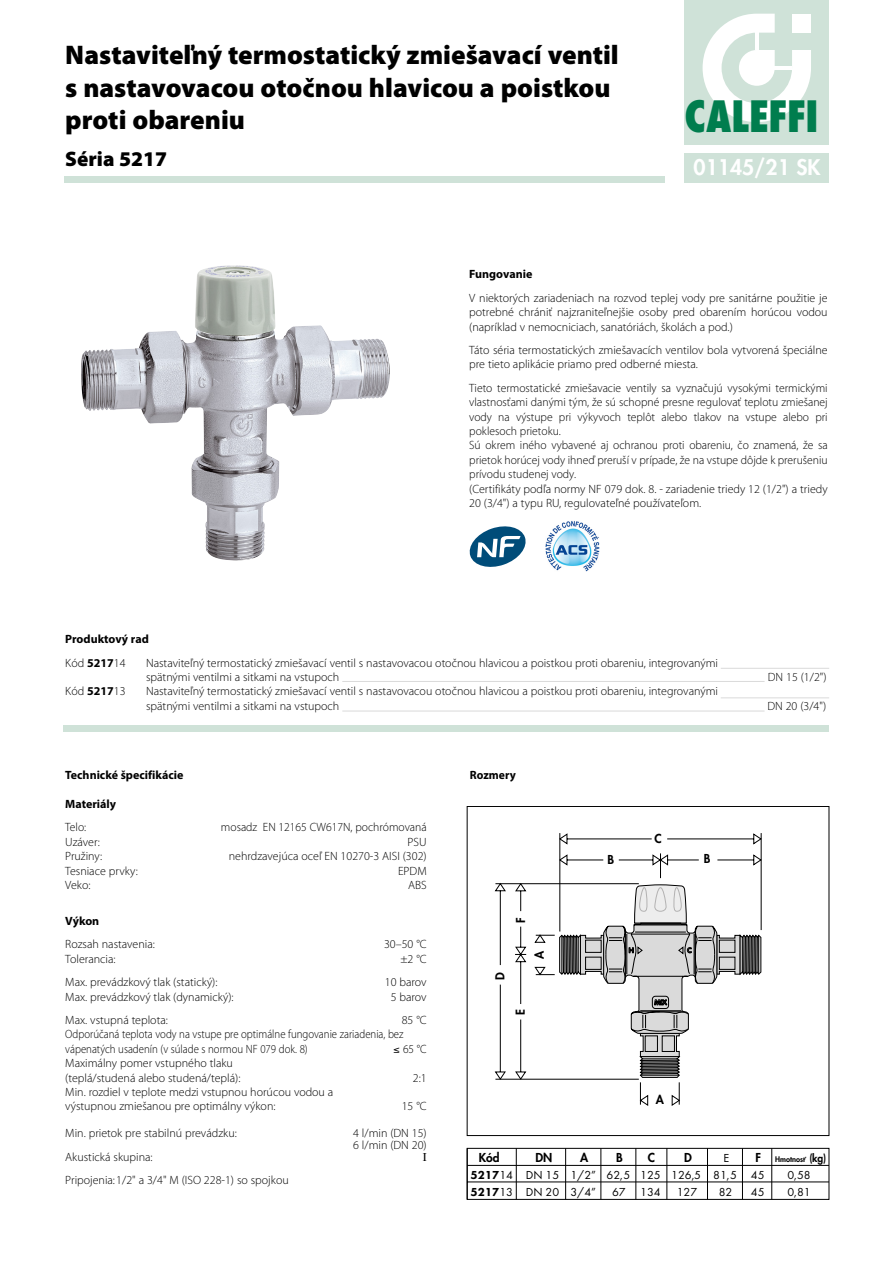
<style>
.page{position:relative;width:893px;height:1263px;background:#fff}
.page>*{position:absolute;margin:0;border:0;box-sizing:border-box;transform-origin:0 0}
.Normale{font:800 condensed 42px "Futura";color:#007d4e}
.Normale-2{font:900 27px/32.4px "Myriad Pro";color:#000}
.Normale-3{font:800 21px "Futura Std";color:#fff}
.Normale-4{font:900 21px "Myriad Pro";color:#000}
.Normale-5{font:300 12px/14.4px "Myriad Pro";color:#000}
.Normale-6{font:300 12px/14.4px "Myriad Pro";color:#000;scale:.9 1}
.Normale-7{font:700 12px "Myriad Pro";color:#000}
.t1{font:12px/17.1px "Futura PT";color:#000;text-align:center}
.t2{font:800 12px/17.1px "Futura PT";color:#000;text-align:center}
.t3{font:800 12px "Futura Std";color:#000}
.Normale-8{font:300 12px "Myriad Pro";color:#000;scale:.95 1}
.Normale-9{font:12px "Times";color:#000}
.t4{font:800 7.5px "Futura Std";color:#000}
.s1{font-weight:700}
.s2{font-family:"Futura Std"}
.s3{font-weight:400}
.s4{font-family:"Futura PT"}
.s5{font-size:10.5px}
.s6{font-family:"Futura Std";font-weight:800}
</style>
<div class="page">
<div style="left:685px;top:153px;width:144px;height:30px;background:#cfe2d8"></div>
<div style="left:64px;top:725px;width:765px;height:6px;background:#cfe2d8"></div>
<div style="left:685px;top:0;width:144px;height:145px;background:#cfe2d8"></div>
<svg style="left:703px;top:14px;width:108px;height:108px"></svg>
<hr style="left:755px;top:32px;width:4px;height:18px;background:#fff">
<hr style="left:774px;top:66px;width:18px;height:4px;background:#fff">
<hr style="left:342px;top:711px;width:423px;height:1px;background:#dadada">
<hr style="left:342px;top:681px;width:423px;height:1px;background:#dadada">
<svg style="left:467px;top:806px;width:362px;height:393px"></svg>
<hr style="left:467px;top:1165px;width:362px;height:1px;background:#000">
<hr style="left:516px;top:1148px;width:1px;height:51px;background:#000">
<hr style="left:707px;top:1148px;width:1px;height:51px;background:#000">
<hr style="left:667px;top:1148px;width:1px;height:51px;background:#000">
<hr style="left:636px;top:1148px;width:1px;height:51px;background:#000">
<hr style="left:565px;top:1148px;width:1px;height:51px;background:#000">
<hr style="left:601px;top:1148px;width:1px;height:51px;background:#000">
<svg style="left:495px;top:834px;width:266px;height:271px"></svg>
<hr style="left:467px;top:1148px;width:1px;height:51px;background:#000">
<hr style="left:742px;top:1148px;width:1px;height:51px;background:#000">
<hr style="left:467px;top:1182px;width:362px;height:1px;background:#000">
<hr style="left:771px;top:1148px;width:1px;height:51px;background:#000">
<img style="left:545px;top:521px;width:54px;height:51px">
<img style="left:81px;top:265px;width:211px;height:295px">
<div style="left:65px;top:176px;width:600px;height:7px;background:#cfe2d8"></div>
<svg style="left:469px;top:526px;width:57px;height:41px"></svg>
<hr style="left:721px;top:698px;width:108px;height:1px;background:#dadada">
<hr style="left:721px;top:668px;width:108px;height:1px;background:#dadada">
<p class="Normale-2" style="left:65px;top:38px;width:555px">Nastaviteľný termostatický zmiešavací ventil s nastavovacou otočnou hlavicou a poistkou proti obareniu</p>
<p class="Normale-4" style="left:65px;top:145px;width:103px">Séria 5217</p>
<p class="Normale" style="left:685px;top:88px;width:135px">CALEFFI</p>
<p class="Normale-3" style="left:694px;top:154px;width:129px">01145/21 SK</p>
<p class="Normale-7" style="left:469px;top:267px;width:65px">Fungovanie</p>
<p class="Normale-5" style="left:469px;top:290px;width:360px;text-align:justify">V niektorých zariadeniach na rozvod teplej vody pre sanitárne použitie je potrebné chrániť najzraniteľnejšie osoby pred obarením horúcou vodou (napríklad v nemocniciach, sanatóriách, školách a pod.)</p>
<p class="Normale-5" style="left:469px;top:343px;width:360px">Táto séria termostatických zmiešavacích ventilov bola vytvorená špeciálne pre tieto aplikácie priamo pred odberné miesta.</p>
<p class="Normale-5" style="left:469px;top:380px;width:360px;text-align:justify">Tieto termostatické zmiešavacie ventily sa vyznačujú vysokými termickými vlastnosťami danými tým, že sú schopné presne regulovať teplotu zmiešanej vody na výstupe pri výkyvoch teplôt alebo tlakov na vstupe alebo pri poklesoch prietoku.</p>
<p class="Normale-5" style="left:469px;top:438px;width:360px;text-align:justify">Sú okrem iného vybavené aj ochranou proti obareniu, čo znamená, že sa prietok horúcej vody ihneď preruší v prípade, že na vstupe dôjde k prerušeniu prívodu studenej vody.</p>
<p class="Normale-5" style="left:469px;top:481px;width:360px">(Certifikáty podľa normy NF 079 dok. 8. - zariadenie triedy 12 (1/2") a triedy<br>20 (3/4") a typu RU, regulovateľné používateľom.</p>
<p class="Normale-7" style="left:65px;top:631px;width:85px">Produktový rad</p>
<p class="Normale-5" style="left:65px;top:655px;width:62px">Kód <span class="s1">5217</span>14</p>
<p class="Normale-5" style="left:146px;top:655px;width:573px">Nastaviteľný termostatický zmiešavací ventil s nastavovacou otočnou hlavicou a poistkou proti obareniu, integrovanými spätnými ventilmi a sitkami na vstupoch</p>
<p class="Normale-5" style="left:65px;top:684px;width:62px">Kód <span class="s1">5217</span>13</p>
<p class="Normale-5" style="left:146px;top:684px;width:573px">Nastaviteľný termostatický zmiešavací ventil s nastavovacou otočnou hlavicou a poistkou proti obareniu, integrovanými spätnými ventilmi a sitkami na vstupoch</p>
<p class="Normale-7" style="left:65px;top:767px;width:120px">Technické špecifikácie</p>
<p class="Normale-7" style="left:65px;top:796px;width:52px">Materiály</p>
<p class="Normale-5" style="left:65px;top:820px;width:22px">Telo:</p>
<p class="Normale-5" style="left:221px;top:820px;width:207px">mosadz EN 12165 CW617N, pochrómovaná</p>
<p class="Normale-5" style="left:65px;top:834px;width:36px">Uzáver:</p>
<p class="Normale-5" style="left:408px;top:834px;width:21px">PSU</p>
<p class="Normale-5" style="left:65px;top:849px;width:39px">Pružiny:</p>
<p class="Normale-5" style="left:229px;top:849px;width:199px">nehrdzavejúca oceľ EN 10270-3 AISI (302)</p>
<p class="Normale-5" style="left:65px;top:863px;width:74px">Tesniace prvky:</p>
<p class="Normale-5" style="left:398px;top:863px;width:30px">EPDM</p>
<p class="Normale-5" style="left:65px;top:878px;width:27px">Veko:</p>
<p class="Normale-5" style="left:408px;top:878px;width:20px">ABS</p>
<p class="Normale-7" style="left:65px;top:913px;width:36px">Výkon</p>
<p class="Normale-5" style="left:65px;top:937px;width:91px">Rozsah nastavenia:</p>
<p class="Normale-5" style="left:384px;top:937px;width:44px">30–50 °C</p>
<p class="Normale-5" style="left:65px;top:951px;width:52px">Tolerancia:</p>
<p class="Normale-5" style="left:400px;top:951px;width:28px">±2 °C</p>
<p class="Normale-5" style="left:65px;top:975px;width:154px">Max. prevádzkový tlak (statický):</p>
<p class="Normale-5" style="left:385px;top:975px;width:43px">10 barov</p>
<p class="Normale-5" style="left:65px;top:989px;width:170px">Max. prevádzkový tlak (dynamický):</p>
<p class="Normale-5" style="left:391px;top:989px;width:37px">5 barov</p>
<p class="Normale-5" style="left:65px;top:1013px;width:104px">Max. vstupná teplota:</p>
<p class="Normale-5" style="left:402px;top:1013px;width:26px">85 °C</p>
<p class="Normale-6" style="left:65px;top:1027px;width:377px">Odporúčaná teplota vody na vstupe pre optimálne fungovanie zariadenia, bez vápenatých usadenín (v súlade s normou NF 079 dok. 8)</p>
<p class="Normale-8" style="left:394px;top:1041px;width:36px">≤ 65 °C</p>
<p class="Normale-7" style="left:470px;top:767px;width:47px">Rozmery</p>
<p class="t3" style="left:492px;top:980px;width:9px;rotate:-90deg">D</p>
<p class="t3" style="left:513px;top:923px;width:7px;rotate:-90deg">F</p>
<p class="t3" style="left:532px;top:959px;width:10px;rotate:-90deg">A</p>
<p class="t3" style="left:513px;top:1015px;width:7px;rotate:-90deg">E</p>
<p class="t3" style="left:655px;top:831px;width:9px">C</p>
<p class="t3" style="left:607px;top:852px;width:8px">B</p>
<p class="t3" style="left:704px;top:851px;width:8px">B</p>
<p class="Normale-5" style="left:768px;top:670px;width:60px">DN 15 (1/2")</p>
<p class="Normale-5" style="left:767px;top:698px;width:60px">DN 20 (3/4")</p>
<p class="Normale-5" style="left:65px;top:1056px;width:169px">Maximálny pomer vstupného tlaku</p>
<p class="Normale-5" style="left:65px;top:1070px;width:177px">(teplá/studená alebo studená/teplá):</p>
<p class="Normale-5" style="left:413px;top:1070px;width:15px">2:1</p>
<p class="Normale-5" style="left:65px;top:1085px;width:270px">Min. rozdiel v teplote medzi vstupnou horúcou vodou a</p>
<p class="Normale-5" style="left:65px;top:1099px;width:212px">výstupnou zmiešanou pre optimálny výkon:</p>
<p class="Normale-5" style="left:402px;top:1099px;width:26px">15 °C</p>
<p class="Normale-5" style="left:65px;top:1125px;width:173px">Min. prietok pre stabilnú prevádzku:</p>
<p class="Normale-5" style="left:353px;top:1125px;width:75px">4 l/min (DN 15)</p>
<p class="Normale-5" style="left:353px;top:1137px;width:75px">6 l/min (DN 20)</p>
<p class="Normale-5" style="left:65px;top:1149px;width:89px">Akustická skupina:</p>
<p class="Normale-9" style="left:423px;top:1150px;width:5px">I</p>
<p class="Normale-5" style="left:65px;top:1173px;width:225px">Pripojenia:1/2" a 3/4" M (ISO 228-1) so spojkou</p>
<p class="t3" style="left:656px;top:1092px;width:10px">A</p>
<p class="t2" style="left:471px;top:1149px;width:44px"><span class="s2">Kód<br></span>5217<span class="s3">14<br></span>5217<span class="s3">13</span></p>
<p class="t4" style="left:775px;top:1154px;width:53px">Hmotnos<span class="s4">ť</span> <span class="s5">(kg)</span></p>
<p class="t1" style="left:526px;top:1149px;width:35px"><span class="s6">DN<br></span>DN 15<br>DN 20</p>
<p class="t1" style="left:570px;top:1149px;width:27px"><span class="s6">A<br></span>1/2”<br>3/4”</p>
<p class="t1" style="left:713px;top:1149px;width:25px">E<br>81,5<br>82</p>
<p class="t1" style="left:640px;top:1149px;width:22px"><span class="s6">C<br></span>125<br>134</p>
<p class="t1" style="left:606px;top:1149px;width:25px"><span class="s6">B<br></span>62,5<br>67</p>
<p class="t1" style="left:671px;top:1149px;width:31px"><span class="s6">D<br></span>126,5<br>127</p>
<p class="t1" style="left:751px;top:1149px;width:15px"><span class="s6">F<br></span>45<br>45</p>
<p class="t1" style="left:787px;top:1166px;width:25px;text-align:left">0,58<br>0,81</p>
</div>
